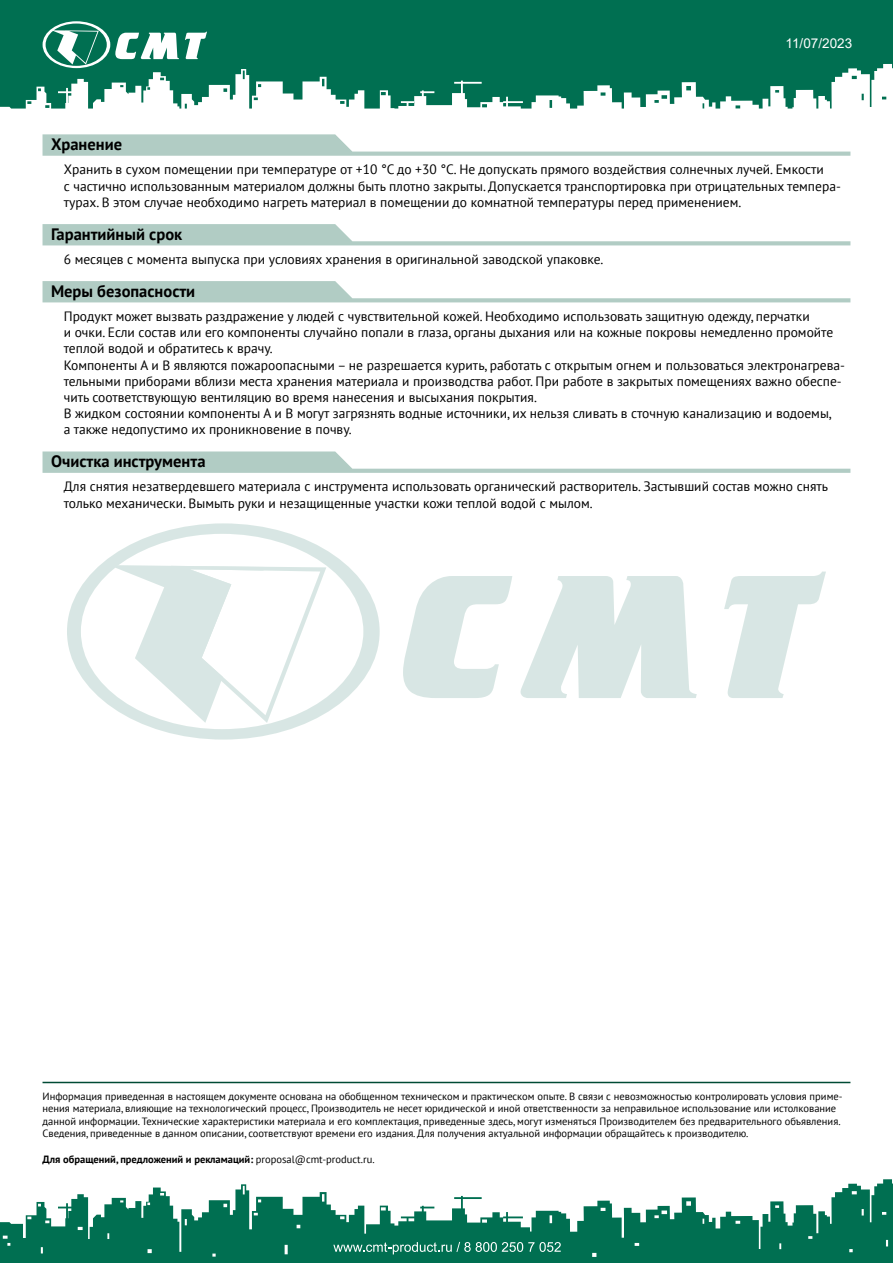
<style>
.page{position:relative;width:893px;height:1263px;background:#fff}
.page>*{position:absolute;margin:0;border:0;box-sizing:border-box;transform-origin:0 0}
.t1{font:700 16.5px "PT Sans";color:#000}
.t2{font:13.5px/16.2px "PT Sans";color:#000}
.t3{font:13.5px "Arial";color:#fff}
.t4{font:10.5px/12.6px "PT Sans";color:#000}
.t5{font:700 10.5px "PT Sans";color:#000}
.s1{font-weight:400}
</style>
<div class="page">
<svg style="left:0;top:0;width:893px;height:109px;background:#25846a"></svg>
<svg style="left:0;top:1179px;width:893px;height:84px;fill:#006f51"></svg>
<svg style="left:185px;top:32px;width:22px;height:27px"></svg>
<svg style="left:43px;top:21px;width:136px;height:47px"></svg>
<svg style="left:333px;top:1242px;width:228px;height:12px;background:#398f78"></svg>
<hr style="left:43px;top:1082px;width:807px;height:1px;background:#004b34">
<svg style="left:43px;top:451px;width:807px;height:22px"></svg>
<svg style="left:43px;top:281px;width:807px;height:21px"></svg>
<svg style="left:43px;top:224px;width:807px;height:21px"></svg>
<svg style="left:43px;top:134px;width:807px;height:22px"></svg>
<svg style="left:403px;top:576px;width:109px;height:122px"></svg>
<svg style="left:521px;top:576px;width:176px;height:122px"></svg>
<svg style="left:724px;top:572px;width:102px;height:126px"></svg>
<svg style="left:67px;top:523px;width:313px;height:217px"></svg>
<svg style="left:109px;top:565px;width:217px;height:158px"></svg>
<p class="t3" style="left:786px;top:34px;width:68px">11/07/2023</p>
<p class="t1" style="left:51px;top:133px;width:73px">Хранение</p>
<p class="t2" style="left:64px;top:161px;width:779px">Хранить в сухом помещении при температуре от +10 °С до +30 °С. Не допускать прямого воздействия солнечных лучей. Емкости<br>с частично использованным материалом должны быть плотно закрыты. Допускается транспортировка при отрицательных темпера&shy;турах. В этом случае необходимо нагреть материал в помещении до комнатной температуры перед применением.</p>
<p class="t1" style="left:51px;top:223px;width:133px">Гарантийный срок</p>
<p class="t2" style="left:64px;top:251px;width:541px">6 месяцев с момента выпуска при условиях хранения в оригинальной заводской упаковке.</p>
<p class="t1" style="left:51px;top:280px;width:146px">Меры безопасности</p>
<p class="t2" style="left:64px;top:308px;width:783px">Продукт может вызвать раздражение у людей с чувствительной кожей. Необходимо использовать защитную одежду, перчатки<br>и очки. Если состав или его компоненты случайно попали в глаза, органы дыхания или на кожные покровы немедленно промойте теплой водой и обратитесь к врачу.<br>Компоненты А и В являются пожароопасными – не разрешается курить, работать с открытым огнем и пользоваться электронагрева&shy;тельными приборами вблизи места хранения материала и производства работ. При работе в закрытых помещениях важно обеспе&shy;чить соответствующую вентиляцию во время нанесения и высыхания покрытия.<br>В жидком состоянии компоненты А и В могут загрязнять водные источники, их нельзя сливать в сточную канализацию и водоемы,<br>а также недопустимо их проникновение в почву.</p>
<p class="t1" style="left:51px;top:450px;width:156px">Очистка инструмента</p>
<p class="t2" style="left:64px;top:478px;width:766px">Для снятия незатвердевшего материала с инструмента использовать органический растворитель. Застывший состав можно снять только механически. Вымыть руки и незащищенные участки кожи теплой водой с мылом.</p>
<p class="t4" style="left:43px;top:1089px;width:801px">Информация приведенная в настоящем документе основана на обобщенном техническом и практическом опыте. В связи с невозможностью контролировать условия приме&shy;нения материала, влияющие на технологический процесс, Производитель не несет юридической и иной ответственности за неправильное использование или истолкование данной информации. Технические характеристики материала и его комплектация, приведенные здесь, могут изменяться Производителем без предварительного объявления.<br>Сведения, приведенные в данном описании, соответствуют времени его издания. Для получения актуальной информации обращайтесь к производителю.</p>
<p class="t5" style="left:43px;top:1152px;width:334px">Для обращений, предложений и рекламаций: <span class="s1">proposal@cmt-product.ru.</span></p>
</div>
